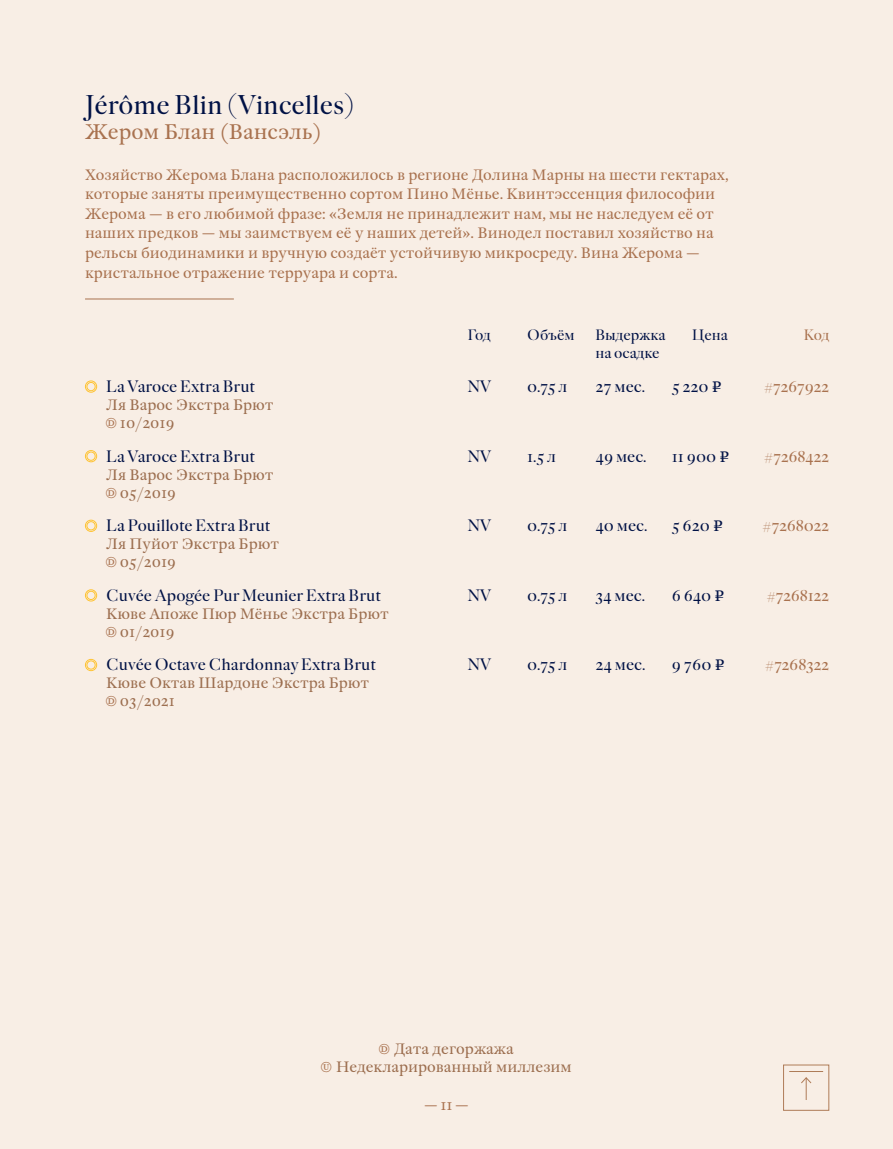
<style>
.page{position:relative;width:893px;height:1149px;background:#fff}
.page>*{position:absolute;margin:0;border:0;box-sizing:border-box;transform-origin:0 0}
.t1{font:27px "William Display Pro";color:#001145}
.t2{font:21px "William Subhead Pro";color:#a9724f}
.t3{font:16.5px "William Display Pro";color:#001145}
.t4{font:16.5px "William Display Pro";letter-spacing:-.02em;color:#a9724f}
.t5{font:15px/19.5px "William Subhead Pro";color:#a9724f}
.t6{font:15px/18px "William Subhead Pro";color:#9c6e4f}
.t7{font:15px/18px "William Display Pro";color:#001145}
.t8{font:15px "William Display Pro";color:#a9724f}
.s1{font-family:"STIX General";color:#a9724f}
.s2{font-family:"ALS Rubl";font-size:15px}
</style>
<div class="page">
<div style="left:0;top:0;width:893px;height:1148px;background:#f8eee5"></div>
<div style="left:783px;top:1064px;width:46px;height:46px;border:1px solid #af7c58"></div>
<svg style="left:801px;top:1077px;width:11px;height:22px"></svg>
<hr style="left:789px;top:1070px;width:34px;height:1px;background:#ae7c58">
<hr style="left:85px;top:298px;width:149px;height:1px;background:#a9724f">
<div style="left:85px;top:380px;width:12px;height:12px;border:1px solid #ffc331;border-radius:50%"></div>
<div style="left:87px;top:382px;width:9px;height:9px;border:1px solid #ffc331;border-radius:50%"></div>
<div style="left:85px;top:450px;width:12px;height:12px;border:1px solid #ffc331;border-radius:50%"></div>
<div style="left:87px;top:451px;width:9px;height:9px;border:1px solid #ffc331;border-radius:50%"></div>
<div style="left:85px;top:519px;width:12px;height:12px;border:1px solid #ffc331;border-radius:50%"></div>
<div style="left:87px;top:521px;width:9px;height:9px;border:1px solid #ffc331;border-radius:50%"></div>
<div style="left:85px;top:589px;width:12px;height:12px;border:1px solid #ffc331;border-radius:50%"></div>
<div style="left:87px;top:590px;width:9px;height:9px;border:1px solid #ffc331;border-radius:50%"></div>
<div style="left:85px;top:658px;width:12px;height:12px;border:1px solid #ffc331;border-radius:50%"></div>
<div style="left:87px;top:660px;width:9px;height:9px;border:1px solid #ffc331;border-radius:50%"></div>
<h1 class="t1" style="left:85px;top:84px;width:271px">Jérôme Blin (Vincelles)</h1>
<h2 class="t2" style="left:85px;top:116px;width:238px">Жером Блан (Вансэль)</h2>
<p class="t5" style="left:85px;top:164px;width:645px">Хозяйство Жерома Блана расположилось в регионе Долина Марны на шести гектарах, которые заняты преимущественно сортом Пино Мёнье. Квинтэссенция философии Жерома — в его любимой фразе: «Земля не принадлежит нам, мы не наследуем её от наших предков — мы заимствуем её у наших детей». Винодел поставил хозяйство на рельсы биодинамики и вручную создаёт устойчивую микросреду. Вина Жерома — кристальное отражение терруара и сорта.</p>
<p class="t3" style="left:106px;top:374px;width:150px">La Varoce Extra Brut</p>
<p class="t6" style="left:106px;top:394px;width:169px">Ля Варос Экстра Брют<br><span class="s1">Ⓓ</span> 10/2019</p>
<p class="t3" style="left:106px;top:443px;width:150px">La Varoce Extra Brut</p>
<p class="t6" style="left:106px;top:464px;width:169px">Ля Варос Экстра Брют<br><span class="s1">Ⓓ</span> 05/2019</p>
<p class="t3" style="left:106px;top:513px;width:166px">La Pouillote Extra Brut</p>
<p class="t6" style="left:106px;top:534px;width:174px">Ля Пуйот Экстра Брют<br><span class="s1">Ⓓ</span> 05/2019</p>
<p class="t3" style="left:106px;top:582px;width:276px">Cuvée Apogée Pur Meunier Extra Brut</p>
<p class="t6" style="left:106px;top:603px;width:284px">Кюве Апоже Пюр Мёнье Экстра Брют<br><span class="s1">Ⓓ</span> 01/2019</p>
<p class="t3" style="left:106px;top:652px;width:271px">Cuvée Octave Chardonnay Extra Brut</p>
<p class="t6" style="left:106px;top:673px;width:264px">Кюве Октав Шардоне Экстра Брют<br><span class="s1">Ⓓ</span> 03/2021</p>
<p class="t7" style="left:468px;top:324px;width:25px">Год</p>
<p class="t7" style="left:527px;top:324px;width:49px">Объём</p>
<p class="t7" style="left:595px;top:324px;width:72px">Выдержка на осадке</p>
<p class="t7" style="left:692px;top:324px;width:37px">Цена</p>
<p class="t8" style="left:804px;top:323px;width:27px">Код</p>
<p class="t3" style="left:468px;top:374px;width:25px">NV</p>
<p class="t3" style="left:527px;top:374px;width:42px">0.75 л</p>
<p class="t3" style="left:595px;top:374px;width:51px">27 мес.</p>
<p class="t3" style="left:672px;top:374px;width:52px">5 220 <span class="s2">E</span></p>
<p class="t4" style="left:764px;top:374px;width:67px">#7267922</p>
<p class="t3" style="left:468px;top:443px;width:25px">NV</p>
<p class="t3" style="left:527px;top:443px;width:30px">1.5 л</p>
<p class="t3" style="left:595px;top:443px;width:53px">49 мес.</p>
<p class="t3" style="left:672px;top:443px;width:59px">11 900 <span class="s2">E</span></p>
<p class="t4" style="left:764px;top:443px;width:66px">#7268422</p>
<p class="t3" style="left:468px;top:513px;width:25px">NV</p>
<p class="t3" style="left:527px;top:513px;width:42px">0.75 л</p>
<p class="t3" style="left:595px;top:513px;width:54px">40 мес.</p>
<p class="t3" style="left:672px;top:513px;width:53px">5 620 <span class="s2">E</span></p>
<p class="t4" style="left:763px;top:513px;width:68px">#7268022</p>
<p class="t3" style="left:468px;top:582px;width:25px">NV</p>
<p class="t3" style="left:527px;top:582px;width:42px">0.75 л</p>
<p class="t3" style="left:595px;top:582px;width:51px">34 мес.</p>
<p class="t3" style="left:672px;top:582px;width:54px">6 640 <span class="s2">E</span></p>
<p class="t4" style="left:767px;top:582px;width:64px">#7268122</p>
<p class="t3" style="left:468px;top:652px;width:25px">NV</p>
<p class="t3" style="left:527px;top:652px;width:42px">0.75 л</p>
<p class="t3" style="left:595px;top:652px;width:52px">24 мес.</p>
<p class="t3" style="left:672px;top:652px;width:54px">9 760 <span class="s2">E</span></p>
<p class="t4" style="left:765px;top:652px;width:65px">#7268322</p>
<p class="t6" style="left:321px;top:1038px;width:252px;text-align:center"><span class="s1">Ⓓ</span> Дата дегоржажа<br><span class="s1">Ⓤ</span> Недекларированный миллезим</p>
<p class="t5" style="left:424px;top:1093px;width:46px">— 11 —</p>
</div>
